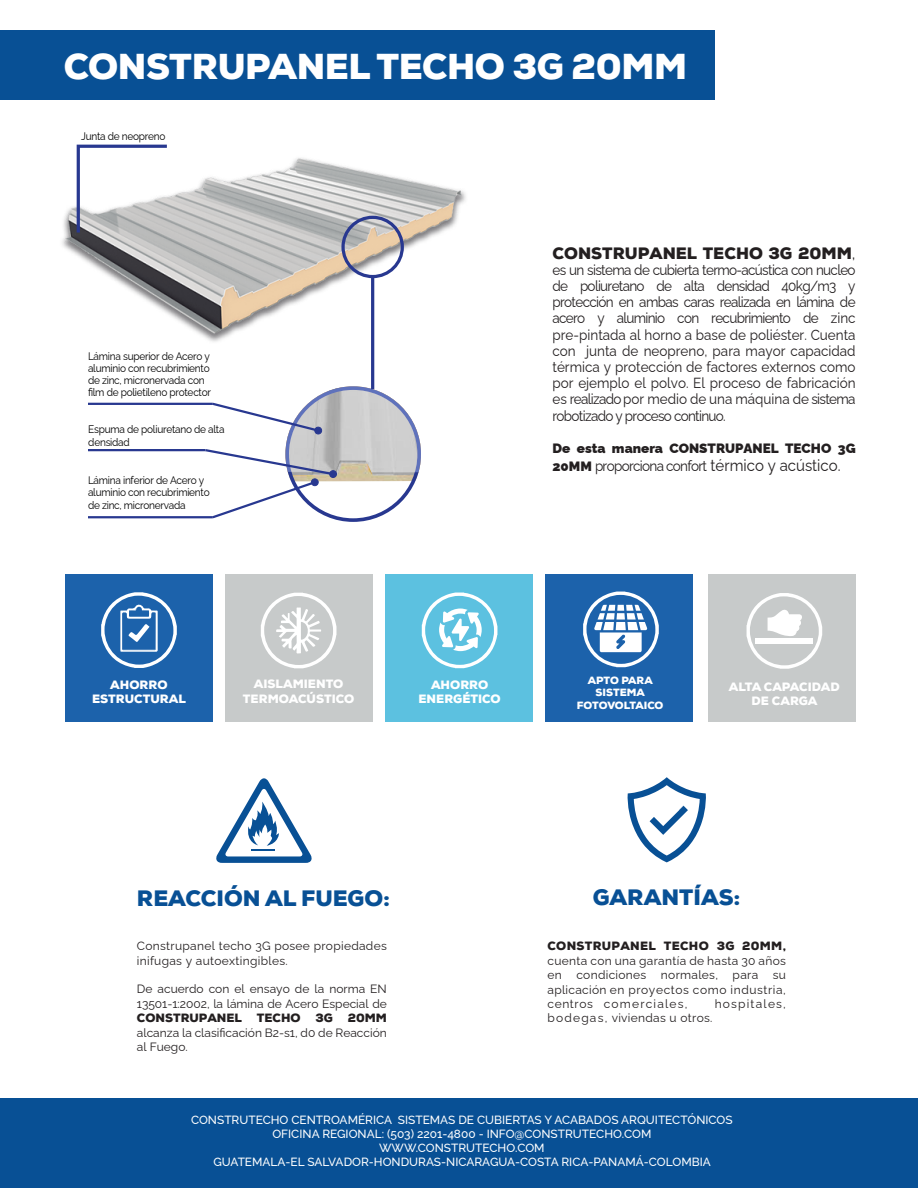
<style>
.page{position:relative;width:918px;height:1188px;background:#fff}
.page>*{position:absolute;margin:0;border:0;box-sizing:border-box;transform-origin:0 0}
.t1{font:900 36px "Nexa";letter-spacing:-.01em;color:#fff}
.t2{font:900 22.35px "Nexa";color:#085095}
.t3{font:900 16.5px "Nexa";color:#231f20}
.t4{font:14.55px/16.2px "Raleway";letter-spacing:-.05em;color:#231f20;text-align:justify;scale:.93 1}
.t5{font:900 13.5px "Raleway";color:#231f20}
.t6{font:900 12.15px/14.5px "Nexa";color:#fff;text-align:center}
.t7{font:12px/14.4px "Raleway";letter-spacing:.025em;color:#231f20}
.t8{font:12px/14.4px "Raleway";color:#231f20}
.t9{font:900 12px "Nexa";letter-spacing:.01em;color:#231f20}
.t10{font:12px "Raleway";letter-spacing:.1em;color:#231f20}
.t11{font:500 11.85px/14.1px "Raleway";color:#fff;text-align:center}
.t12{font:10.95px/12.1px "Raleway";letter-spacing:-.025em;color:#000001;scale:.93 1}
.t13{font:900 10.5px/12.6px "Nexa";color:#fff;text-align:center}
.s1{font-family:"Raleway";font-weight:400}
.s2{font-weight:900;font-size:13.5px}
.s3{font-size:16.2px}
</style>
<div class="page">
<img style="left:62px;top:158px;width:404px;height:228px">
<div style="left:0;top:1099px;width:918px;height:89px;background:#085095"></div>
<div style="left:65px;top:574px;width:148px;height:148px;background:#1c62ab"></div>
<div style="left:225px;top:574px;width:148px;height:148px;background:#c7caca"></div>
<div style="left:708px;top:574px;width:148px;height:148px;background:#c7caca"></div>
<div style="left:385px;top:574px;width:148px;height:148px;background:#5cc1e0"></div>
<div style="left:545px;top:574px;width:148px;height:148px;background:#1c62ab"></div>
<svg style="left:261px;top:593px;width:75px;height:75px"></svg>
<svg style="left:422px;top:593px;width:75px;height:75px"></svg>
<svg style="left:101px;top:592px;width:76px;height:76px"></svg>
<svg style="left:583px;top:592px;width:76px;height:75px"></svg>
<svg style="left:747px;top:593px;width:75px;height:76px"></svg>
<div style="left:0;top:30px;width:714px;height:70px;background:#085095"></div>
<svg style="left:216px;top:778px;width:96px;height:85px"></svg>
<svg style="left:627px;top:777px;width:79px;height:85px"></svg>
<div style="left:341px;top:216px;width:63px;height:62px;border:3px solid #283890;border-radius:50%"></div>
<hr style="left:371px;top:277px;width:3px;height:112px;background:#283890">
<svg style="left:88px;top:386px;width:333px;height:136px"></svg>
<svg style="left:75px;top:144px;width:95px;height:92px"></svg>
<h1 class="t1" style="left:64px;top:44px;width:625px">CONSTRUPANEL TECHO 3G 20MM</h1>
<p class="t12" style="left:81px;top:129px;width:92px">Junta de neopreno</p>
<p class="t12" style="left:88px;top:349px;width:134px">Lámina superior de Acero y aluminio con recubrimiento de zinc, micronervada con film de polietileno protector</p>
<p class="t12" style="left:88px;top:422px;width:148px">Espuma de poliuretano de alta densidad</p>
<p class="t12" style="left:88px;top:473px;width:132px">Lámina inferior de Acero y aluminio con recubrimiento de zinc, micronervada</p>
<p class="t3" style="left:553px;top:242px;width:305px">CONSTRUPANEL TECHO 3G 20MM<span class="s1">,</span></p>
<p class="t4" style="left:553px;top:260px;width:327px">es un sistema de cubierta termo-acústica con nucleo de poliuretano de alta densidad 40kg/m3 y protección en ambas caras realizada en lámina de acero y aluminio con recubrimiento de zinc pre-pintada al horno a base de poliéster. Cuenta con junta de neopreno, para mayor capacidad térmica y protección de factores externos como por ejemplo el polvo. El proceso de fabricación es realizado por medio de una máquina de sistema robotizado y proceso continuo.</p>
<p class="t5" style="left:553px;top:437px;width:305px">De esta manera CONSTRUPANEL TECHO 3G</p>
<p class="t4" style="left:553px;top:456px;width:311px"><span class="s2">20MM</span> proporciona confort <span class="s3">térmico y acústico.</span></p>
<p class="t6" style="left:243px;top:677px;width:113px">AISLAMIENTO<br>TERMOACÚSTICO</p>
<p class="t6" style="left:419px;top:678px;width:84px">AHORRO<br>ENERGÉTICO</p>
<p class="t13" style="left:577px;top:674px;width:88px">APTO PARA<br>SISTEMA<br>FOTOVOLTAICO</p>
<p class="t6" style="left:92px;top:678px;width:95px">AHORRO<br>ESTRUCTURAL</p>
<p class="t6" style="left:729px;top:679px;width:113px">ALTA CAPACIDAD<br>DE CARGA</p>
<h2 class="t2" style="left:137px;top:883px;width:255px">REACCIÓN AL FUEGO:</h2>
<p class="t7" style="left:137px;top:937px;width:251px">Construpanel techo 3G posee propiedades inifugas y autoextingibles.</p>
<p class="t8" style="left:137px;top:981px;width:252px">De acuerdo con el ensayo de la norma EN<br>13501-1:2002, la lámina de Acero Especial de</p>
<p class="t9" style="left:137px;top:1010px;width:252px">CONSTRUPANEL TECHO 3G 20MM</p>
<p class="t8" style="left:137px;top:1024px;width:252px">alcanza la clasificación B2-s1, d0 de Reacción al Fuego.</p>
<h2 class="t2" style="left:593px;top:883px;width:149px">GARANTÍAS:</h2>
<p class="t9" style="left:548px;top:938px;width:240px">CONSTRUPANEL TECHO 3G 20MM,</p>
<p class="t7" style="left:548px;top:952px;width:240px;text-align:justify">cuenta con una garantía de hasta 30 años en condiciones normales, para su aplicación en proyectos como industria, centros comerciales,</p>
<p class="t10" style="left:715px;top:994px;width:73px">hospitales,</p>
<p class="t7" style="left:548px;top:1010px;width:166px">bodegas, viviendas u otros.</p>
<p class="t11" style="left:191px;top:1111px;width:543px">CONSTRUTECHO CENTROAMÉRICA SISTEMAS DE CUBIERTAS Y ACABADOS ARQUITECTÓNICOS OFICINA REGIONAL: (503) 2201-4800 - INFO@CONSTRUTECHO.COM WWW.CONSTRUTECHO.COM<br>GUATEMALA-EL SALVADOR-HONDURAS-NICARAGUA-COSTA RICA-PANAMÁ-COLOMBIA</p>
</div>
